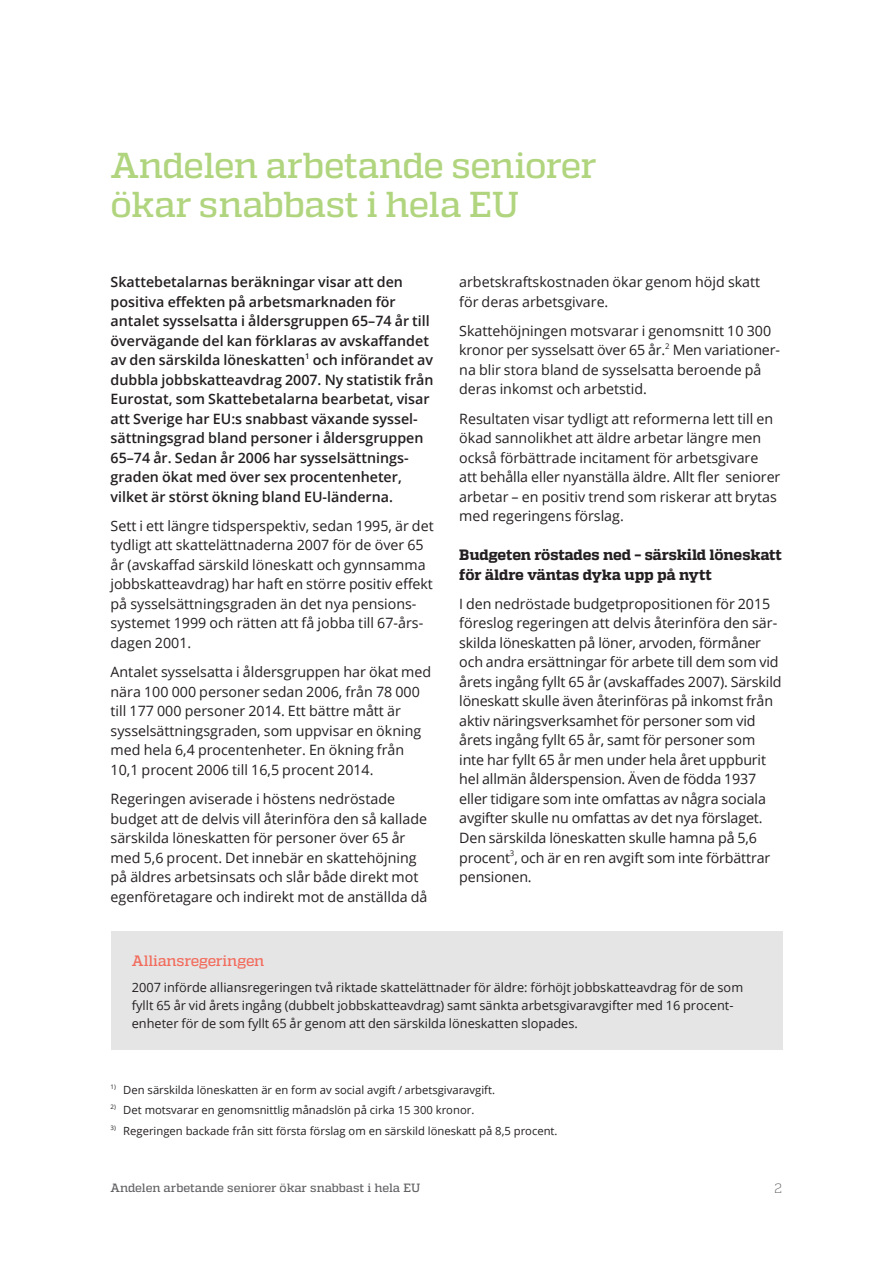
<style>
.page{position:relative;width:893px;height:1263px;background:#fff}
.page>*{position:absolute;margin:0;border:0;box-sizing:border-box;transform-origin:0 0}
.t1{font:500 36px/39px "Quadon";letter-spacing:-.015em;color:#b0d57e}
.t2{font:800 15px/19.5px "Quadon";letter-spacing:-.015em;color:#231f20}
.t3{font:500 15px "Quadon";letter-spacing:-.01em;color:#f26b5c}
.t4{font:14.25px/19.5px "Open Sans";color:#231f20}
.t5{font:600 14.25px/19.5px "Open Sans";color:#231f20}
.t6{font:300 13.5px "Quadon";color:#636366}
.t7{font:12.75px/18px "Open Sans";color:#231f20}
.t8{font:500 12px "Quadon";letter-spacing:-.005em;color:#636366}
.t9{font:11.25px "Open Sans";color:#231f20}
.t10{font:600 7.8px "Open Sans";color:#231f20}
.t11{font:7.8px "Open Sans";color:#231f20}
.t12{font:6.15px "Open Sans";color:#231f20}
</style>
<div class="page">
<div style="left:111px;top:931px;width:671px;height:118px;background:#e5e5e5"></div>
<h1 class="t1" style="left:111px;top:146px;width:488px">Andelen arbetande seniorer ökar snabbast i hela EU</h1>
<p class="t5" style="left:111px;top:272px;width:321px">Skattebetalarnas beräkningar visar att den positiva effekten på arbetsmarknaden för antalet sysselsatta i åldersgruppen 65–74 år till övervägande del kan förklaras av avskaffandet av den särskilda löneskatten</p>
<p class="t10" style="left:305px;top:350px;width:6px">1</p>
<p class="t5" style="left:111px;top:350px;width:324px;text-indent:202px">och införandet av dubbla jobbskatteavdrag 2007. Ny statistik från Eurostat, som Skattebetalarna bearbetat, visar att Sverige har EU:s snabbast växande syssel&shy;sättningsgrad bland personer i åldersgruppen 65–74 år. Sedan år 2006 har sysselsättnings&shy;graden ökat med över sex procentenheter, vilket är störst ökning bland EU-länderna.</p>
<p class="t4" style="left:111px;top:516px;width:325px">Sett i ett längre tidsperspektiv, sedan 1995, är det tydligt att skattelättnaderna 2007 för de över 65 år (avskaffad särskild löneskatt och gynnsamma jobbskatteavdrag) har haft en större positiv effekt på sysselsättningsgraden än det nya pensions&shy;systemet 1999 och rätten att få jobba till 67-års&shy;dagen 2001.</p>
<p class="t4" style="left:111px;top:662px;width:322px">Antalet sysselsatta i åldersgruppen har ökat med nära 100 000 personer sedan 2006, från 78 000 till 177 000 personer 2014. Ett bättre mått är sysselsättningsgraden, som uppvisar en ökning med hela 6,4 procentenheter. En ökning från 10,1 procent 2006 till 16,5 procent 2014.</p>
<p class="t4" style="left:111px;top:789px;width:318px">Regeringen aviserade i höstens nedröstade budget att de delvis vill återinföra den så kallade särskilda löneskatten för personer över 65 år med 5,6 procent. Det innebär en skattehöjning på äldres arbetsinsats och slår både direkt mot egenföretagare och indirekt mot de anställda då</p>
<p class="t4" style="left:459px;top:272px;width:303px">arbetskraftskostnaden ökar genom höjd skatt för deras arbetsgivare.</p>
<p class="t4" style="left:459px;top:321px;width:313px">Skattehöjningen motsvarar i genomsnitt 10 300 kronor per sysselsatt över 65 år.</p>
<p class="t11" style="left:665px;top:341px;width:6px">2</p>
<p class="t4" style="left:459px;top:340px;width:322px;text-indent:213px">Men variationer&shy;na blir stora bland de sysselsatta beroende på deras inkomst och arbetstid.</p>
<p class="t4" style="left:459px;top:408px;width:323px">Resultaten visar tydligt att reformerna lett till en ökad sannolikhet att äldre arbetar längre men också förbättrade incitament för arbetsgivare<br>att behålla eller nyanställa äldre. Allt fler seniorer arbetar – en positiv trend som riskerar att brytas med regeringens förslag.</p>
<p class="t2" style="left:459px;top:545px;width:324px">Budgeten röstades ned – särskild löneskatt för äldre väntas dyka upp på nytt</p>
<p class="t4" style="left:459px;top:594px;width:324px">I den nedröstade budgetpropositionen för 2015 föreslog regeringen att delvis återinföra den sär - skilda löneskatten på löner, arvoden, förmåner och andra ersättningar för arbete till dem som vid årets ingång fyllt 65 år (avskaffades 2007). Särskild löneskatt skulle även återinföras på inkomst från aktiv näringsverksamhet för personer som vid årets ingång fyllt 65 år, samt för personer som inte har fyllt 65 år men under hela året uppburit hel allmän ålderspension. Även de födda 1937 eller tidigare som inte omfattas av några sociala avgifter skulle nu omfattas av det nya förslaget.<br>Den särskilda löneskatten skulle hamna på 5,6 procent<sup>3</sup>, och är en ren avgift som inte förbättrar pensionen.</p>
<p class="t3" style="left:132px;top:952px;width:134px">Alliansregeringen</p>
<p class="t7" style="left:132px;top:978px;width:613px">2007 införde alliansregeringen två riktade skattelättnader för äldre: förhöjt jobbskatteavdrag för de som fyllt 65 år vid årets ingång (dubbelt jobbskatteavdrag) samt sänkta arbetsgivaravgifter med 16 procent&shy;enheter för de som fyllt 65 år genom att den särskilda löneskatten slopades.</p>
<p class="t12" style="left:111px;top:1082px;width:7px">1)</p>
<p class="t9" style="left:123px;top:1082px;width:373px">Den särskilda löneskatten är en form av social avgift / arbetsgivaravgift.</p>
<p class="t12" style="left:111px;top:1103px;width:7px">2)</p>
<p class="t9" style="left:123px;top:1102px;width:353px">Det motsvarar en genomsnittlig månadslön på cirka 15 300 kronor.</p>
<p class="t12" style="left:111px;top:1123px;width:7px">3)</p>
<p class="t9" style="left:123px;top:1123px;width:436px">Regeringen backade från sitt första förslag om en särskild löneskatt på 8,5 procent.</p>
<p class="t8" style="left:111px;top:1181px;width:311px">Andelen arbetande seniorer ökar snabbast i hela EU</p>
<p class="t6" style="left:774px;top:1181px;width:10px">2</p>
</div>
